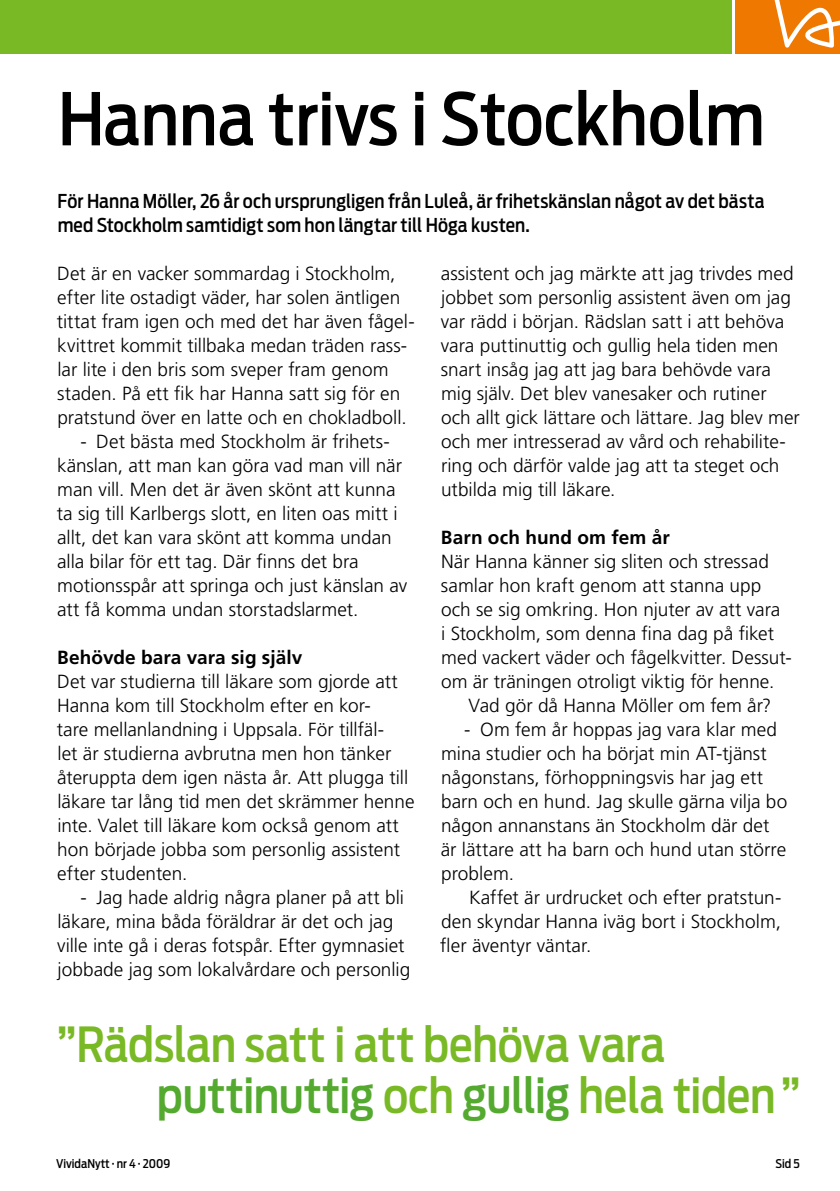
<style>
.page{position:relative;width:840px;height:1191px;background:#fff}
.page>*{position:absolute;margin:0;border:0;box-sizing:border-box;transform-origin:0 0}
.t1{font:500 72px "Antenna Cond";color:#000}
.t2{font:500 48px/50px "Antenna Cond";letter-spacing:-.01em;color:#79b925}
.t3{font:300 19px/24px "Frutiger";color:#000}
.t4{font:500 19px/24px "Antenna Cond";letter-spacing:.005em;color:#000}
.t5{font:700 19px "Frutiger";letter-spacing:.005em;color:#000}
.t6{font:500 12px "Antenna Cond";color:#000}
.s1{color:#54a92f}
</style>
<div class="page">
<div style="left:735px;top:0;width:104px;height:54px;background:#ef7800"></div>
<svg style="left:774px;top:0;width:65px;height:48px"></svg>
<div style="left:0;top:0;width:731px;height:54px;background:#79b925"></div>
<h1 class="t1" style="left:57px;top:76px;width:708px">Hanna trivs i Stockholm</h1>
<p class="t4" style="left:57px;top:189px;width:708px">För Hanna Möller, 26 år och ursprungligen från Luleå, är frihetskänslan något av det bästa med Stockholm samtidigt som hon längtar till Höga kusten.</p>
<p class="t3" style="left:57px;top:261px;width:359px">Det är en vacker sommardag i Stockholm, efter lite ostadigt väder, har solen äntligen tittat fram igen och med det har även fågel&shy;kvittret kommit tillbaka medan träden rass&shy;lar lite i den bris som sveper fram genom staden. På ett fik har Hanna satt sig för en pratstund över en latte och en chokladboll.</p>
<p class="t3" style="left:57px;top:429px;width:352px;text-indent:24px">- Det bästa med Stockholm är frihets&shy;känslan, att man kan göra vad man vill när man vill. Men det är även skönt att kunna ta sig till Karlbergs slott, en liten oas mitt i allt, det kan vara skönt att komma undan alla bilar för ett tag. Där finns det bra motionsspår att springa och just känslan av att få komma undan storstadslarmet.</p>
<p class="t5" style="left:57px;top:646px;width:246px">Behövde bara vara sig själv</p>
<p class="t3" style="left:57px;top:669px;width:359px">Det var studierna till läkare som gjorde att Hanna kom till Stockholm efter en kor-<br>tare mellanlandning i Uppsala. För tillfäl-<br>let är studierna avbrutna men hon tänker återuppta dem igen nästa år. Att plugga till läkare tar lång tid men det skrämmer henne inte. Valet till läkare kom också genom att hon började jobba som personlig assistent efter studenten.</p>
<p class="t3" style="left:57px;top:885px;width:354px;text-indent:23px">- Jag hade aldrig några planer på att bli läkare, mina båda föräldrar är det och jag ville inte gå i deras fotspår. Efter gymnasiet jobbade jag som lokalvårdare och personlig</p>
<p class="t3" style="left:440px;top:261px;width:360px">assistent och jag märkte att jag trivdes med jobbet som personlig assistent även om jag var rädd i början. Rädslan satt i att behöva vara puttinuttig och gullig hela tiden men snart insåg jag att jag bara behövde vara mig själv. Det blev vanesaker och rutiner och allt gick lättare och lättare. Jag blev mer och mer intresserad av vård och rehabilite&shy;ring och därför valde jag att ta steget och utbilda mig till läkare.</p>
<p class="t5" style="left:440px;top:526px;width:230px">Barn och hund om fem år</p>
<p class="t3" style="left:441px;top:549px;width:329px">När Hanna känner sig sliten och stressad</p>
<p class="t3" style="left:440px;top:573px;width:322px">samlar hon kraft genom att stanna upp</p>
<p class="t3" style="left:441px;top:597px;width:340px">och se sig omkring. Hon njuter av att vara</p>
<p class="t3" style="left:441px;top:621px;width:334px">i Stockholm, som denna fina dag på fiket</p>
<p class="t3" style="left:441px;top:645px;width:352px">med vackert väder och fågelkvitter. Dessut-</p>
<p class="t3" style="left:441px;top:669px;width:334px">om är träningen otroligt viktig för henne.</p>
<p class="t3" style="left:468px;top:693px;width:304px">Vad gör då Hanna Möller om fem år?</p>
<p class="t3" style="left:440px;top:717px;width:348px;text-indent:23px">- Om fem år hoppas jag vara klar med mina studier och ha börjat min AT-tjänst någonstans, förhoppningsvis har jag ett barn och en hund. Jag skulle gärna vilja bo någon annanstans än Stockholm där det är lättare att ha barn och hund utan större problem.</p>
<p class="t3" style="left:440px;top:885px;width:342px;text-align:justify;text-indent:29px">Kaffet är urdrucket och efter pratstun&shy;den skyndar Hanna iväg bort i Stockholm, fler äventyr väntar.</p>
<h2 class="t2" style="left:157px;top:1020px;width:645px;text-indent:-100px">”Rädslan satt i att behöva vara <span class="s1">puttinuttig</span> och <span class="s1">gullig</span> hela tiden”</h2>
<p class="t6" style="left:56px;top:1156px;width:115px">VividaNytt · nr 4 · 2009</p>
<p class="t6" style="left:775px;top:1156px;width:26px">Sid 5</p>
</div>
